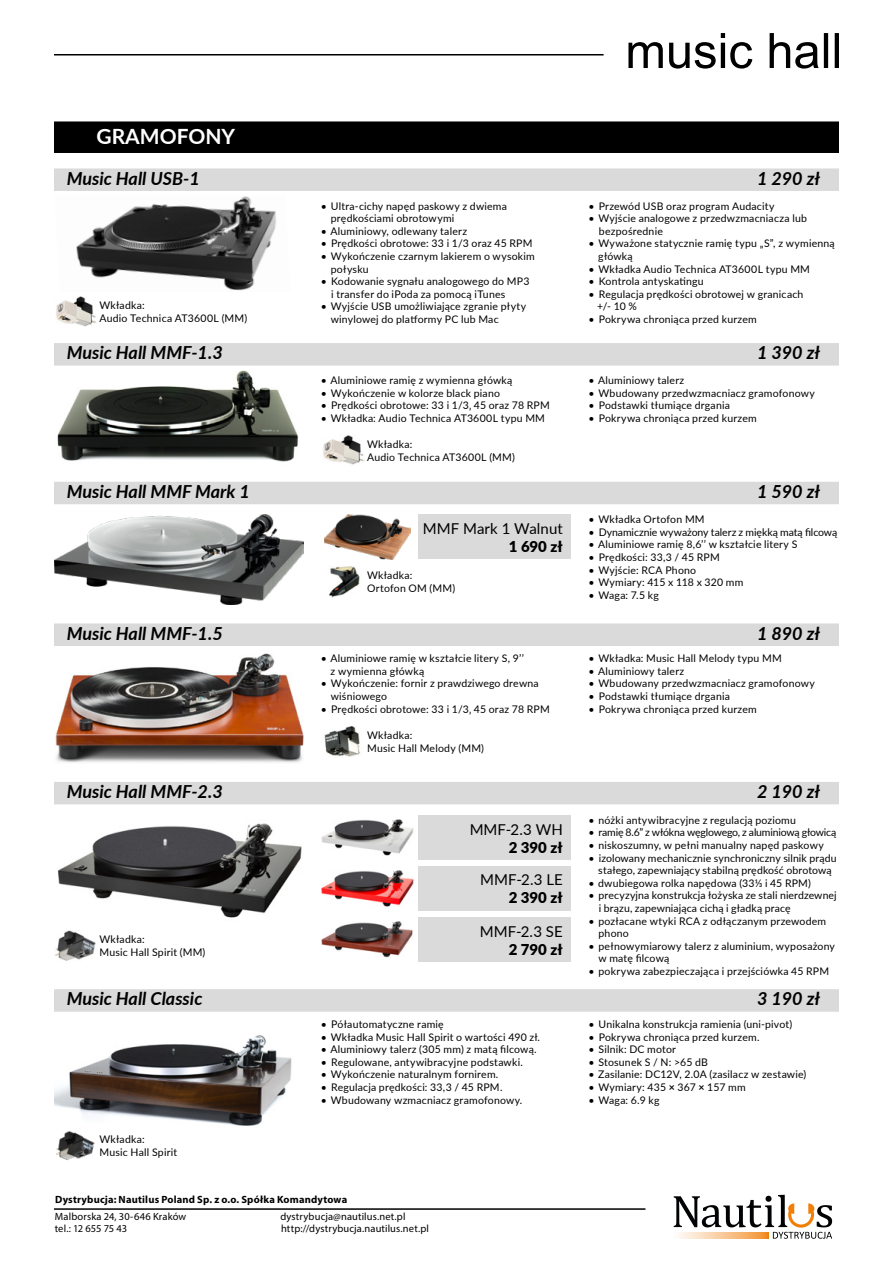
<style>
.page{position:relative;width:893px;height:1263px;background:#fff}
.page>*{position:absolute;margin:0;border:0;box-sizing:border-box;transform-origin:0 0}
.t1{font:700 21px "Lato";color:#fff}
.t2{font:italic 700 18px "Lato";color:#000}
.t3{font:15px "Lato";letter-spacing:.005em;color:#000}
.t4{font:900 15px "Lato";letter-spacing:.005em;color:#000}
.t5{font:10.5px/12.6px "Lato";letter-spacing:.02em;color:#000}
.t6{font:10.5px/12.6px "Myriad Pro";letter-spacing:.01em;color:#000}
.t7{font:700 10.5px "Myriad Pro";letter-spacing:.02em;color:#000}
.t8{font:10.5px "Lato";letter-spacing:-.02em;color:#000}
.t9{font:10.5px "Lato";letter-spacing:-.005em;color:#000}
.s1{font-weight:700}
</style>
<div class="page">
<svg style="left:674px;top:1195px;width:158px;height:44px"></svg>
<svg style="left:674px;top:1232px;width:95px;height:6px"></svg>
<hr style="left:54px;top:1208px;width:591px;height:2px;background:#000">
<hr style="left:54px;top:54px;width:550px;height:2px;background:#000">
<svg style="left:628px;top:33px;width:211px;height:36px"></svg>
<div style="left:54px;top:121px;width:785px;height:32px;background:#000"></div>
<div style="left:54px;top:168px;width:785px;height:23px;background:#dadada"></div>
<img style="left:76px;top:196px;width:201px;height:95px">
<img style="left:56px;top:296px;width:41px;height:31px">
<div style="left:54px;top:343px;width:785px;height:23px;background:#dadada"></div>
<img style="left:57px;top:370px;width:241px;height:92px">
<img style="left:323px;top:435px;width:41px;height:30px">
<div style="left:54px;top:482px;width:785px;height:22px;background:#dadada"></div>
<img style="left:54px;top:514px;width:250px;height:90px">
<img style="left:324px;top:515px;width:86px;height:44px">
<div style="left:419px;top:515px;width:152px;height:44px;background:#dadada"></div>
<img style="left:329px;top:566px;width:31px;height:32px">
<div style="left:54px;top:623px;width:785px;height:23px;background:#dadada"></div>
<img style="left:55px;top:653px;width:249px;height:110px">
<img style="left:324px;top:726px;width:37px;height:31px">
<div style="left:54px;top:989px;width:785px;height:23px;background:#dadada"></div>
<img style="left:54px;top:1035px;width:238px;height:91px">
<img style="left:56px;top:1131px;width:39px;height:29px">
<div style="left:54px;top:782px;width:785px;height:22px;background:#dadada"></div>
<img style="left:58px;top:823px;width:244px;height:95px">
<img style="left:322px;top:819px;width:91px;height:37px">
<img style="left:322px;top:870px;width:91px;height:37px">
<img style="left:322px;top:921px;width:91px;height:37px">
<div style="left:419px;top:815px;width:152px;height:45px;background:#dadada"></div>
<div style="left:419px;top:866px;width:152px;height:44px;background:#dadada"></div>
<div style="left:419px;top:917px;width:152px;height:45px;background:#dadada"></div>
<img style="left:55px;top:930px;width:41px;height:31px">
<h1 class="t1" style="left:97px;top:121px;width:140px">GRAMOFONY</h1>
<h2 class="t2" style="left:67px;top:165px;width:135px">Music Hall USB-1</h2>
<h2 class="t2" style="left:757px;top:165px;width:64px">1 290 zł</h2>
<p class="t5" style="left:331px;top:199px;width:178px;text-indent:-10px">• Ultra-cichy napęd paskowy z dwiema prędkościami obrotowymi</p>
<p class="t5" style="left:321px;top:224px;width:148px">• Aluminiowy, odlewany talerz</p>
<p class="t5" style="left:321px;top:237px;width:213px">• Prędkości obrotowe: 33 i 1/3 oraz 45 RPM</p>
<p class="t5" style="left:331px;top:249px;width:205px;text-indent:-10px">• Wykończenie czarnym lakierem o wysokim połysku</p>
<p class="t5" style="left:331px;top:275px;width:200px;text-indent:-10px">• Kodowanie sygnału analogowego do MP3 i transfer do iPoda za pomocą iTunes</p>
<p class="t5" style="left:331px;top:300px;width:197px;text-indent:-10px">• Wyjście USB umożliwiające zgranie płyty winylowej do platformy PC lub Mac</p>
<p class="t5" style="left:589px;top:199px;width:187px">• Przewód USB oraz program Audacity</p>
<p class="t5" style="left:599px;top:212px;width:210px;text-indent:-10px">• Wyjście analogowe z przedwzmacniacza lub bezpośrednie</p>
<p class="t5" style="left:598px;top:237px;width:238px;text-indent:-10px">• Wyważone statycznie ramię typu „S”, z wymienną główką</p>
<p class="t5" style="left:589px;top:262px;width:223px">• Wkładka Audio Technica AT3600L typu MM</p>
<p class="t5" style="left:589px;top:275px;width:117px">• Kontrola antyskatingu</p>
<p class="t5" style="left:597px;top:287px;width:208px;text-indent:-9px">• Regulacja prędkości obrotowej w granicach +/- 10 %</p>
<p class="t5" style="left:589px;top:312px;width:170px">• Pokrywa chroniąca przed kurzem</p>
<p class="t5" style="left:99px;top:299px;width:149px">Wkładka:<br>Audio Technica AT3600L (MM)</p>
<h2 class="t2" style="left:67px;top:339px;width:158px">Music Hall MMF-1.3</h2>
<h2 class="t2" style="left:757px;top:339px;width:64px">1 390 zł</h2>
<p class="t5" style="left:321px;top:373px;width:193px">• Aluminiowe ramię z wymienna główką</p>
<p class="t5" style="left:321px;top:386px;width:181px">• Wykończenie w kolorze black piano</p>
<p class="t5" style="left:321px;top:399px;width:230px">• Prędkości obrotowe: 33 i 1/3‚ 45 oraz 78 RPM</p>
<p class="t5" style="left:321px;top:411px;width:226px">• Wkładka: Audio Technica AT3600L typu MM</p>
<p class="t5" style="left:589px;top:373px;width:97px">• Aluminiowy talerz</p>
<p class="t5" style="left:589px;top:386px;width:228px">• Wbudowany przedwzmacniacz gramofonowy</p>
<p class="t5" style="left:589px;top:399px;width:143px">• Podstawki tłumiące drgania</p>
<p class="t5" style="left:589px;top:411px;width:170px">• Pokrywa chroniąca przed kurzem</p>
<p class="t5" style="left:367px;top:437px;width:149px">Wkładka:<br>Audio Technica AT3600L (MM)</p>
<h2 class="t2" style="left:67px;top:478px;width:185px">Music Hall MMF Mark 1</h2>
<h2 class="t2" style="left:757px;top:478px;width:64px">1 590 zł</h2>
<p class="t5" style="left:589px;top:513px;width:118px">• Wkładka Ortofon MM</p>
<p class="t9" style="left:589px;top:524px;width:250px">• Dynamicznie wyważony talerz z miękką matą filcową</p>
<p class="t5" style="left:589px;top:538px;width:210px">• Aluminiowe ramię 8,6’’ w kształcie litery S</p>
<p class="t5" style="left:589px;top:550px;width:133px">• Prędkości: 33,3 / 45 RPM</p>
<p class="t5" style="left:589px;top:563px;width:109px">• Wyjście: RCA Phono</p>
<p class="t5" style="left:589px;top:576px;width:156px">• Wymiary: 415 x 118 x 320 mm</p>
<p class="t5" style="left:589px;top:588px;width:72px">• Waga: 7.5 kg</p>
<h3 class="t3" style="left:423px;top:518px;width:142px">MMF Mark 1 Walnut</h3>
<h3 class="t4" style="left:509px;top:535px;width:55px">1 690 zł</h3>
<p class="t5" style="left:367px;top:569px;width:89px">Wkładka:<br>Ortofon OM (MM)</p>
<h2 class="t2" style="left:67px;top:620px;width:158px">Music Hall MMF-1.5</h2>
<h2 class="t2" style="left:757px;top:620px;width:64px">1 890 zł</h2>
<p class="t5" style="left:331px;top:652px;width:195px;text-indent:-10px">• Aluminiowe ramię w kształcie litery S, 9’’ z wymienna główką</p>
<p class="t5" style="left:331px;top:677px;width:209px;text-indent:-10px">• Wykończenie: fornir z prawdziwego drewna wiśniowego</p>
<p class="t5" style="left:321px;top:702px;width:230px">• Prędkości obrotowe: 33 i 1/3‚ 45 oraz 78 RPM</p>
<p class="t5" style="left:589px;top:652px;width:195px">• Wkładka: Music Hall Melody typu MM</p>
<p class="t5" style="left:589px;top:664px;width:97px">• Aluminiowy talerz</p>
<p class="t5" style="left:589px;top:677px;width:228px">• Wbudowany przedwzmacniacz gramofonowy</p>
<p class="t5" style="left:589px;top:689px;width:143px">• Podstawki tłumiące drgania</p>
<p class="t5" style="left:589px;top:702px;width:170px">• Pokrywa chroniąca przed kurzem</p>
<p class="t5" style="left:367px;top:729px;width:118px">Wkładka:<br>Music Hall Melody (MM)</p>
<h2 class="t2" style="left:67px;top:778px;width:158px">Music Hall MMF-2.3</h2>
<h2 class="t2" style="left:757px;top:778px;width:64px">2 190 zł</h2>
<p class="t5" style="left:589px;top:813px;width:209px">• nóżki antywibracyjne z regulacją poziomu</p>
<p class="t8" style="left:589px;top:825px;width:249px">• ramię 8.6” z włókna węglowego, z aluminiową głowicą</p>
<p class="t5" style="left:589px;top:838px;width:237px">• niskoszumny, w pełni manualny napęd paskowy</p>
<p class="t5" style="left:589px;top:851px;width:250px;text-align:center">• izolowany mechanicznie synchroniczny silnik prądu stałego, zapewniający stabilną prędkość obrotową</p>
<p class="t5" style="left:589px;top:876px;width:224px">• dwubiegowa rolka napędowa (33⅓ i 45 RPM)</p>
<p class="t5" style="left:599px;top:889px;width:239px;text-indent:-10px">• precyzyjna konstrukcja łożyska ze stali nierdzewnej i brązu, zapewniająca cichą i gładką pracę</p>
<p class="t5" style="left:598px;top:914px;width:229px;text-indent:-10px">• pozłacane wtyki RCA z odłączanym przewodem phono</p>
<p class="t5" style="left:598px;top:939px;width:238px;text-indent:-10px">• pełnowymiarowy talerz z aluminium, wyposażony w matę filcową</p>
<p class="t5" style="left:589px;top:964px;width:242px">• pokrywa zabezpieczająca i przejściówka 45 RPM</p>
<h3 class="t3" style="left:470px;top:818px;width:95px">MMF-2.3 WH</h3>
<h3 class="t4" style="left:509px;top:836px;width:56px">2 390 zł</h3>
<h3 class="t3" style="left:480px;top:869px;width:84px">MMF-2.3 LE</h3>
<h3 class="t4" style="left:509px;top:886px;width:56px">2 390 zł</h3>
<h3 class="t3" style="left:480px;top:920px;width:85px">MMF-2.3 SE</h3>
<h3 class="t4" style="left:509px;top:938px;width:56px">2 790 zł</h3>
<p class="t5" style="left:99px;top:933px;width:107px">Wkładka:<br>Music Hall Spirit (MM)</p>
<h2 class="t2" style="left:67px;top:985px;width:137px">Music Hall Classic</h2>
<h2 class="t2" style="left:757px;top:985px;width:64px">3 190 zł</h2>
<p class="t5" style="left:321px;top:1017px;width:124px">• Półautomatyczne ramię</p>
<p class="t5" style="left:321px;top:1030px;width:221px">• Wkładka Music Hall Spirit o wartości 490 zł.</p>
<p class="t5" style="left:321px;top:1043px;width:217px">• Aluminiowy talerz (305 mm) z matą filcową.</p>
<p class="t5" style="left:321px;top:1055px;width:203px">• Regulowane, antywibracyjne podstawki.</p>
<p class="t5" style="left:321px;top:1068px;width:179px">• Wykończenie naturalnym fornirem.</p>
<p class="t5" style="left:321px;top:1080px;width:183px">• Regulacja prędkości: 33,3 / 45 RPM.</p>
<p class="t5" style="left:321px;top:1093px;width:203px">• Wbudowany wzmacniacz gramofonowy.</p>
<p class="t5" style="left:589px;top:1017px;width:205px">• Unikalna konstrukcja ramienia (uni-pivot)</p>
<p class="t5" style="left:589px;top:1030px;width:172px">• Pokrywa chroniąca przed kurzem.</p>
<p class="t5" style="left:589px;top:1043px;width:89px">• Silnik: DC motor</p>
<p class="t5" style="left:589px;top:1055px;width:121px">• Stosunek S / N: &gt;65 dB</p>
<p class="t5" style="left:589px;top:1068px;width:219px">• Zasilanie: DC12V, 2.0A (zasilacz w zestawie)</p>
<p class="t5" style="left:589px;top:1080px;width:159px">• Wymiary: 435 <span class="s1">×</span> 367 <span class="s1">×</span> 157 mm</p>
<p class="t5" style="left:589px;top:1093px;width:73px">• Waga: 6.9 kg</p>
<p class="t5" style="left:99px;top:1132px;width:79px">Wkładka:<br>Music Hall Spirit</p>
<p class="t7" style="left:55px;top:1192px;width:294px">Dystrybucja: Nautilus Poland Sp. z o.o. Spółka Komandytowa</p>
<p class="t6" style="left:55px;top:1209px;width:133px">Malborska 24, 30-646 Kraków tel.: 12 655 75 43</p>
<p class="t6" style="left:280px;top:1209px;width:150px">dystrybucja@nautilus.net.pl http://dystrybucja.nautilus.net.pl</p>
</div>
